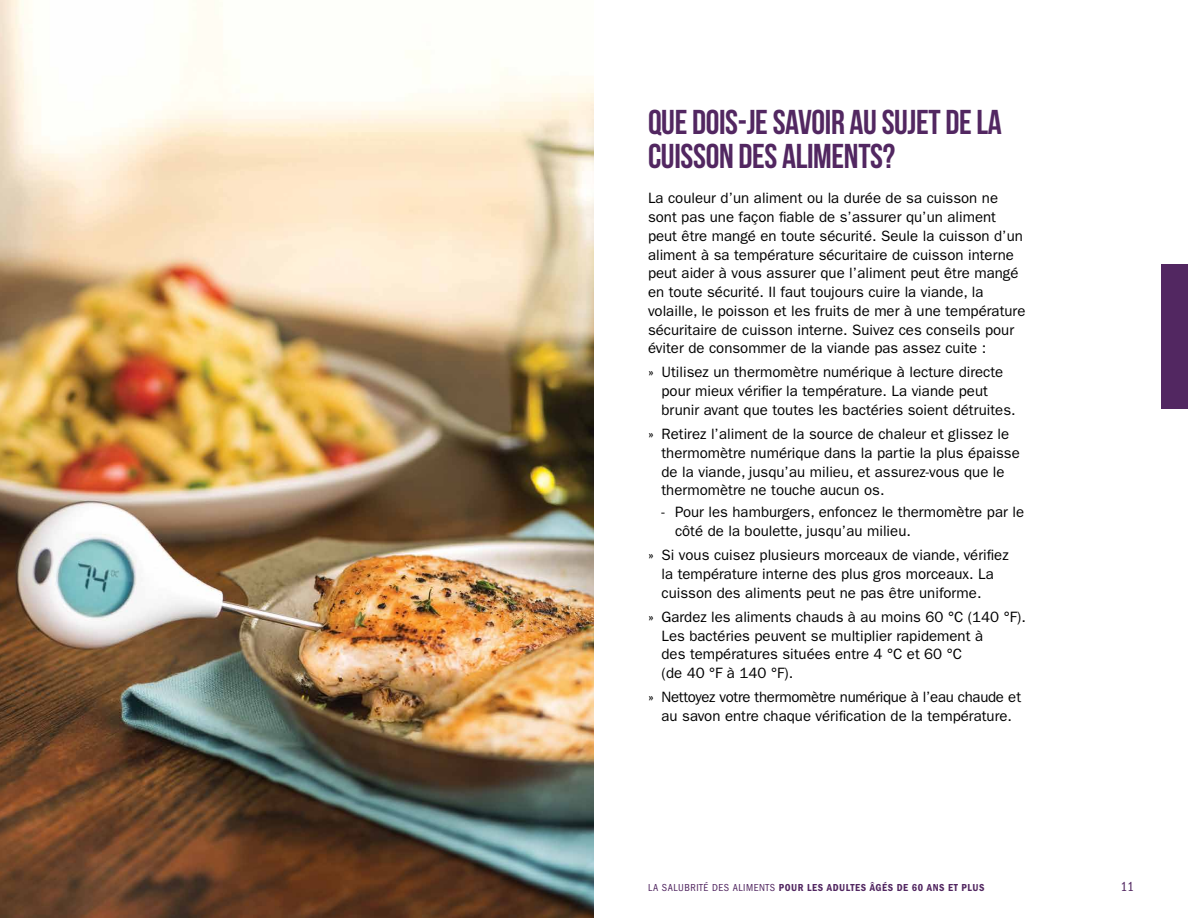
<style>
.page{position:relative;width:1188px;height:918px;background:#fff}
.page>*{position:absolute;margin:0;border:0;box-sizing:border-box;transform-origin:0 0}
.t1{font:34.5px/34.5px "Bebas Neue";letter-spacing:-.01em;color:#522761}
.t2{font:15px/18.8px "ITC Franklin Gothic Std";color:#000}
.t3{font:condensed 13.5px "Franklin Gothic";color:#522761}
.t4{font:600 condensed 10.5px "Franklin Gothic";letter-spacing:.05em;color:#522761}
.s1{font-weight:400}
</style>
<div class="page">
<div style="left:1161px;top:265px;width:27px;height:144px;background:#522761"></div>
<img style="left:0;top:0;width:594px;height:918px">
<h1 class="t1" style="left:648px;top:104px;width:355px">QUE DOIS-JE SAVOIR AU SUJET DE LA<br>CUISSON DES ALIMENTS?</h1>
<p class="t2" style="left:648px;top:189px;width:379px">La couleur d’un aliment ou la durée de sa cuisson ne sont pas une façon fiable de s’assurer qu’un aliment peut être mangé en toute sécurité. Seule la cuisson d’un aliment à sa température sécuritaire de cuisson interne peut aider à vous assurer que l’aliment peut être mangé en toute sécurité. Il faut toujours cuire la viande, la volaille, le poisson et les fruits de mer à une température sécuritaire de cuisson interne. Suivez ces conseils pour éviter de consommer de la viande pas assez cuite :</p>
<p class="t2" style="left:662px;top:363px;width:356px;text-indent:-14px">» Utilisez un thermomètre numérique à lecture directe pour mieux vérifier la température. La viande peut brunir avant que toutes les bactéries soient détruites.</p>
<p class="t2" style="left:662px;top:425px;width:360px;text-indent:-14px">» Retirez l’aliment de la source de chaleur et glissez le thermomètre numérique dans la partie la plus épaisse de la viande, jusqu’au milieu, et assurez-vous que le thermomètre ne touche aucun os.</p>
<p class="t2" style="left:675px;top:503px;width:351px;text-indent:-14px">- Pour les hamburgers, enfoncez le thermomètre par le côté de la boulette, jusqu’au milieu.</p>
<p class="t2" style="left:662px;top:546px;width:349px;text-indent:-14px">» Si vous cuisez plusieurs morceaux de viande, vérifiez la température interne des plus gros morceaux. La cuisson des aliments peut ne pas être uniforme.</p>
<p class="t2" style="left:662px;top:608px;width:366px;text-indent:-14px">» Gardez les aliments chauds à au moins 60 °C (140 °F).<br>Les bactéries peuvent se multiplier rapidement à<br>des températures situées entre 4 °C et 60 °C<br>(de 40 °F à 140 °F).</p>
<p class="t2" style="left:648px;top:688px;width:375px;text-align:center">» Nettoyez votre thermomètre numérique à l’eau chaude et au savon entre chaque vérification de la température.</p>
<p class="t4" style="left:648px;top:882px;width:338px"><span class="s1">LA SALUBRITÉ DES ALIMENTS</span> POUR LES ADULTES ÂGÉS DE 60 ANS ET PLUS</p>
<p class="t3" style="left:1120px;top:879px;width:15px">11</p>
</div>
